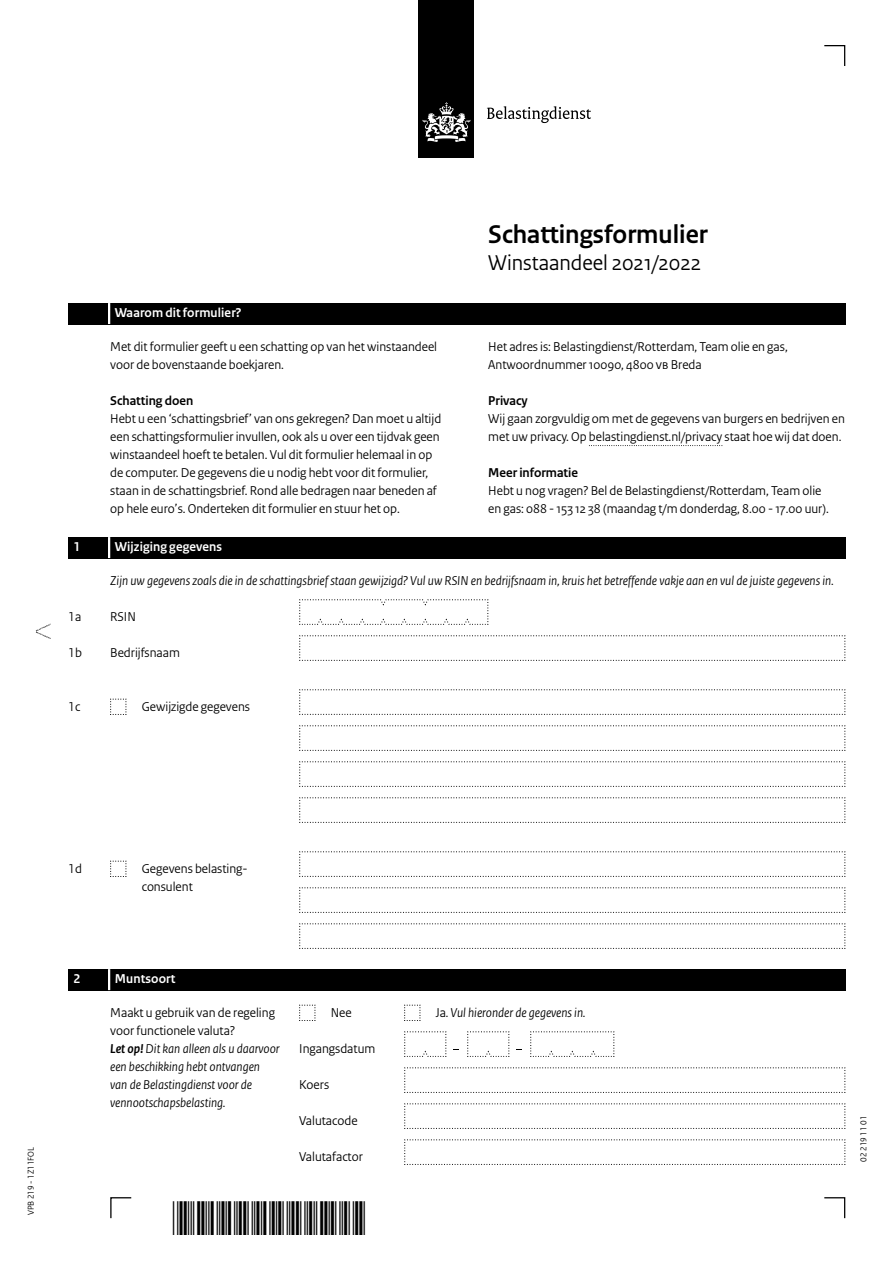
<style>
.page{position:relative;width:893px;height:1263px;background:#fff}
.page>*{position:absolute;margin:0;border:0;box-sizing:border-box;transform-origin:0 0}
.Documenttitel{font:700 27px "Rijksoverheid Sans Heading";color:#000}
.Documenttitel-2{font:22.5px "Rijksoverheid Sans Heading";color:#000}
.Gebruiksaanwijzing{font:13.5px/18px "Rijksoverheid Sans Heading";color:#000}
.Vraag{font:italic 13.5px/18px "Rijksoverheid Sans Heading";color:#000}
.Vraag_geen_inspring{font:13.5px/18px "Rijksoverheid Sans Heading";color:#000}
.KOP_B_Nummer{font:700 13.5px "Rijksoverheid Sans Heading";letter-spacing:.01em;color:#fff}
.Vraag_Nummer{font:13.5px "Rijksoverheid Sans Heading";color:#000}
.Tussenkop{font:700 13.5px "Rijksoverheid Sans Heading";color:#000}
.Vraag_geen_inspring-2{font:italic 13.5px "Rijksoverheid Sans Heading";color:#000}
.t1{font:9px "Rijksoverheid Sans Heading";color:#000}
.s1{font-style:normal}
.s2{font-weight:700}
</style>
<div class="page">
<svg style="left:36px;top:624px;width:15px;height:15px"></svg>
<div style="left:419px;top:0;width:55px;height:158px;background:#000"></div>
<svg style="left:423px;top:102px;width:47px;height:40px"></svg>
<svg style="left:487px;top:106px;width:104px;height:17px"></svg>
<svg style="left:824px;top:1197px;width:22px;height:22px"></svg>
<svg style="left:110px;top:1197px;width:22px;height:22px"></svg>
<svg style="left:824px;top:45px;width:22px;height:21px"></svg>
<svg style="left:299px;top:635px;width:547px;height:26px"></svg>
<svg style="left:404px;top:1067px;width:442px;height:26px"></svg>
<svg style="left:404px;top:1103px;width:442px;height:26px"></svg>
<svg style="left:404px;top:1139px;width:442px;height:26px"></svg>
<svg style="left:299px;top:689px;width:547px;height:26px"></svg>
<svg style="left:299px;top:851px;width:547px;height:26px"></svg>
<svg style="left:299px;top:725px;width:547px;height:26px"></svg>
<svg style="left:299px;top:887px;width:547px;height:26px"></svg>
<svg style="left:299px;top:761px;width:547px;height:26px"></svg>
<svg style="left:299px;top:923px;width:547px;height:26px"></svg>
<svg style="left:299px;top:797px;width:547px;height:26px"></svg>
<svg style="left:299px;top:599px;width:190px;height:26px"></svg>
<svg style="left:110px;top:698px;width:17px;height:17px"></svg>
<svg style="left:110px;top:860px;width:17px;height:17px"></svg>
<svg style="left:299px;top:1004px;width:17px;height:17px"></svg>
<svg style="left:404px;top:1004px;width:17px;height:17px"></svg>
<svg style="left:404px;top:1031px;width:43px;height:26px"></svg>
<svg style="left:467px;top:1031px;width:43px;height:26px"></svg>
<svg style="left:530px;top:1031px;width:85px;height:26px"></svg>
<div style="left:68px;top:303px;width:777px;height:21px;background:#000"></div>
<hr style="left:108px;top:303px;width:2px;height:21px;background:#fff">
<svg style="left:589px;top:445px;width:133px;height:1px"></svg>
<div style="left:68px;top:537px;width:777px;height:21px;background:#000"></div>
<hr style="left:108px;top:537px;width:2px;height:21px;background:#fff">
<div style="left:68px;top:969px;width:777px;height:21px;background:#000"></div>
<hr style="left:108px;top:969px;width:2px;height:21px;background:#fff">
<h2 class="KOP_B_Nummer" style="left:115px;top:305px;width:128px">Waarom dit formulier?</h2>
<p class="Gebruiksaanwijzing" style="left:110px;top:338px;width:328px">Met dit formulier geeft u een schatting op van het winstaandeel voor de bovenstaande boekjaren.</p>
<h3 class="Tussenkop" style="left:110px;top:393px;width:85px">Schatting doen</h3>
<p class="Gebruiksaanwijzing" style="left:110px;top:410px;width:332px">Hebt u een ‘schattingsbrief’ van ons gekregen? Dan moet u altijd een schattingsformulier invullen, ook als u over een tijdvak geen winstaandeel hoeft te betalen. Vul dit formulier helemaal in op de computer. De gegevens die u nodig hebt voor dit formulier, staan in de schattingsbrief. Rond alle bedragen naar beneden af op hele euro’s. Onderteken dit formulier en stuur het op.</p>
<h1 class="Documenttitel" style="left:488px;top:219px;width:221px">Schattingsformulier</h1>
<h1 class="Documenttitel-2" style="left:488px;top:250px;width:215px">Winstaandeel 2021/2022</h1>
<p class="Gebruiksaanwijzing" style="left:488px;top:338px;width:301px">Het adres is: Belastingdienst/Rotterdam, Team olie en gas,<br>Antwoordnummer 10090, 4800 VB Breda</p>
<h3 class="Tussenkop" style="left:488px;top:393px;width:41px">Privacy</h3>
<p class="Gebruiksaanwijzing" style="left:488px;top:410px;width:358px">Wij gaan zorgvuldig om met de gegevens van burgers en bedrijven en met uw privacy. Op belastingdienst.nl/privacy staat hoe wij dat doen.</p>
<h3 class="Tussenkop" style="left:488px;top:465px;width:91px">Meer informatie</h3>
<p class="Gebruiksaanwijzing" style="left:488px;top:482px;width:342px">Hebt u nog vragen? Bel de Belastingdienst/Rotterdam, Team olie en gas: 088 - 153 12 38 (maandag t/m donderdag, 8.00 - 17.00 uur).</p>
<h2 class="KOP_B_Nummer" style="left:74px;top:539px;width:8px">1</h2>
<h2 class="KOP_B_Nummer" style="left:115px;top:539px;width:109px">Wijziging gegevens</h2>
<p class="Vraag" style="left:110px;top:572px;width:725px">Zijn uw gegevens zoals die in de schattingsbrief staan gewijzigd? Vul uw RSIN en bedrijfsnaam in, kruis het betreffende vakje aan en vul de juiste gegevens in.</p>
<p class="Vraag_Nummer" style="left:68px;top:609px;width:15px">1a</p>
<p class="Vraag_Nummer" style="left:110px;top:609px;width:27px">RSIN</p>
<p class="Vraag_Nummer" style="left:68px;top:645px;width:15px">1b</p>
<p class="Vraag_Nummer" style="left:110px;top:645px;width:71px">Bedrijfsnaam</p>
<p class="Vraag_Nummer" style="left:68px;top:699px;width:14px">1c</p>
<p class="Vraag_geen_inspring" style="left:142px;top:698px;width:110px">Gewijzigde gegevens</p>
<p class="t1" style="left:26px;top:1215px;width:70px;rotate:-90deg">VPB 219 - 1Z11FOL</p>
<p class="Vraag_Nummer" style="left:68px;top:861px;width:15px">1d</p>
<p class="Vraag_geen_inspring" style="left:142px;top:860px;width:106px">Gegevens belasting&shy;consulent</p>
<h2 class="KOP_B_Nummer" style="left:74px;top:971px;width:8px">2</h2>
<h2 class="KOP_B_Nummer" style="left:115px;top:971px;width:62px">Muntsoort</h2>
<p class="Vraag" style="left:110px;top:1004px;width:171px"><span class="s1">Maakt u gebruik van de regeling voor functionele valuta?<br></span><span class="s2">Let op!</span> Dit kan alleen als u daarvoor een beschikking hebt ontvangen van de Belastingdienst voor de vennootschapsbelasting.</p>
<p class="Vraag_geen_inspring" style="left:331px;top:1004px;width:22px">Nee</p>
<p class="Vraag_geen_inspring-2" style="left:436px;top:1005px;width:151px"><span class="s1">Ja</span>. Vul hieronder de gegevens in.</p>
<p class="Vraag_geen_inspring" style="left:299px;top:1040px;width:78px">Ingangsdatum</p>
<p class="Vraag_geen_inspring" style="left:299px;top:1076px;width:31px">Koers</p>
<p class="Vraag_Nummer" style="left:299px;top:1113px;width:60px">Valutacode</p>
<p class="Vraag_Nummer" style="left:299px;top:1149px;width:65px">Valutafactor</p>
<p class="t1" style="left:858px;top:1161px;width:47px;rotate:-90deg">02 219 11 01</p>
</div>
